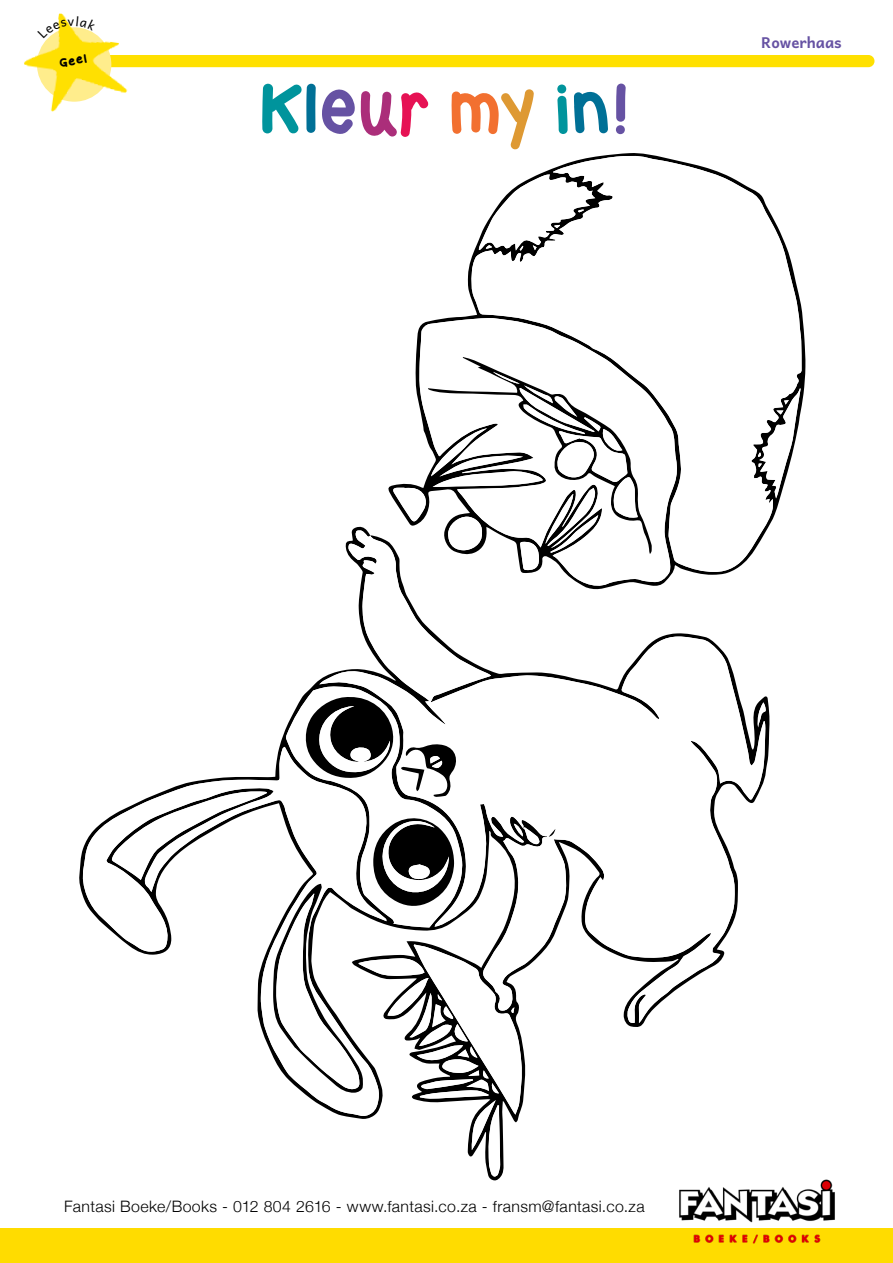
<style>
.page{position:relative;width:893px;height:1263px;background:#fff}
.page>*{position:absolute;margin:0;border:0;box-sizing:border-box;transform-origin:0 0}
.t1{font:72px "KB Chubby";letter-spacing:-.06em;color:#00949c}
.t2{font:300 15.75px "Helvetica Neue";letter-spacing:.025em;color:#000}
.t3{font:700 15px "Andika New Basic";color:#6652a3}
.t4{font:11.25px "KB Cloudy Day";color:#000}
.s1{color:#007096}
.s2{color:#6652a3}
.s3{color:#ab2e7a}
.s4{color:#e61254}
.s5{color:#f27030}
.s6{color:#de9933}
</style>
<div class="page">
<div style="left:0;top:1229px;width:893px;height:34px;background:#ffdc00"></div>
<img style="left:674px;top:1180px;width:166px;height:64px">
<div style="left:94px;top:55px;width:780px;height:12px;background:#ffe000;border-radius:6px"></div>
<img style="left:24px;top:14px;width:108px;height:98px">
<svg style="left:319px;top:530px;width:446px;height:493px"></svg>
<svg style="left:82px;top:777px;width:191px;height:280px"></svg>
<svg style="left:112px;top:791px;width:155px;height:89px"></svg>
<svg style="left:757px;top:702px;width:9px;height:25px"></svg>
<svg style="left:471px;top:155px;width:331px;height:417px"></svg>
<svg style="left:419px;top:318px;width:258px;height:272px"></svg>
<svg style="left:758px;top:388px;width:43px;height:110px"></svg>
<svg style="left:479px;top:174px;width:116px;height:77px"></svg>
<svg style="left:549px;top:829px;width:6px;height:8px"></svg>
<svg style="left:273px;top:686px;width:267px;height:491px"></svg>
<svg style="left:392px;top:357px;width:260px;height:214px"></svg>
<svg style="left:38px;top:16px;width:59px;height:23px"></svg>
<p class="t4" style="left:59px;top:58px;width:30px;rotate:-10deg">Geel</p>
<p class="t1" style="left:262px;top:77px;width:373px">K<span class="s1">l</span><span class="s2">e</span><span class="s3">u</span><span class="s4">r</span> <span class="s5">m</span><span class="s6">y</span> i<span class="s1">n</span><span class="s2">!</span></p>
<p class="t3" style="left:761px;top:28px;width:82px">Rowerhaas</p>
<p class="t2" style="left:64px;top:1194px;width:582px">Fantasi Boeke/Books - 012 804 2616 - www.fantasi.co.za - fransm@fantasi.co.za</p>
</div>
